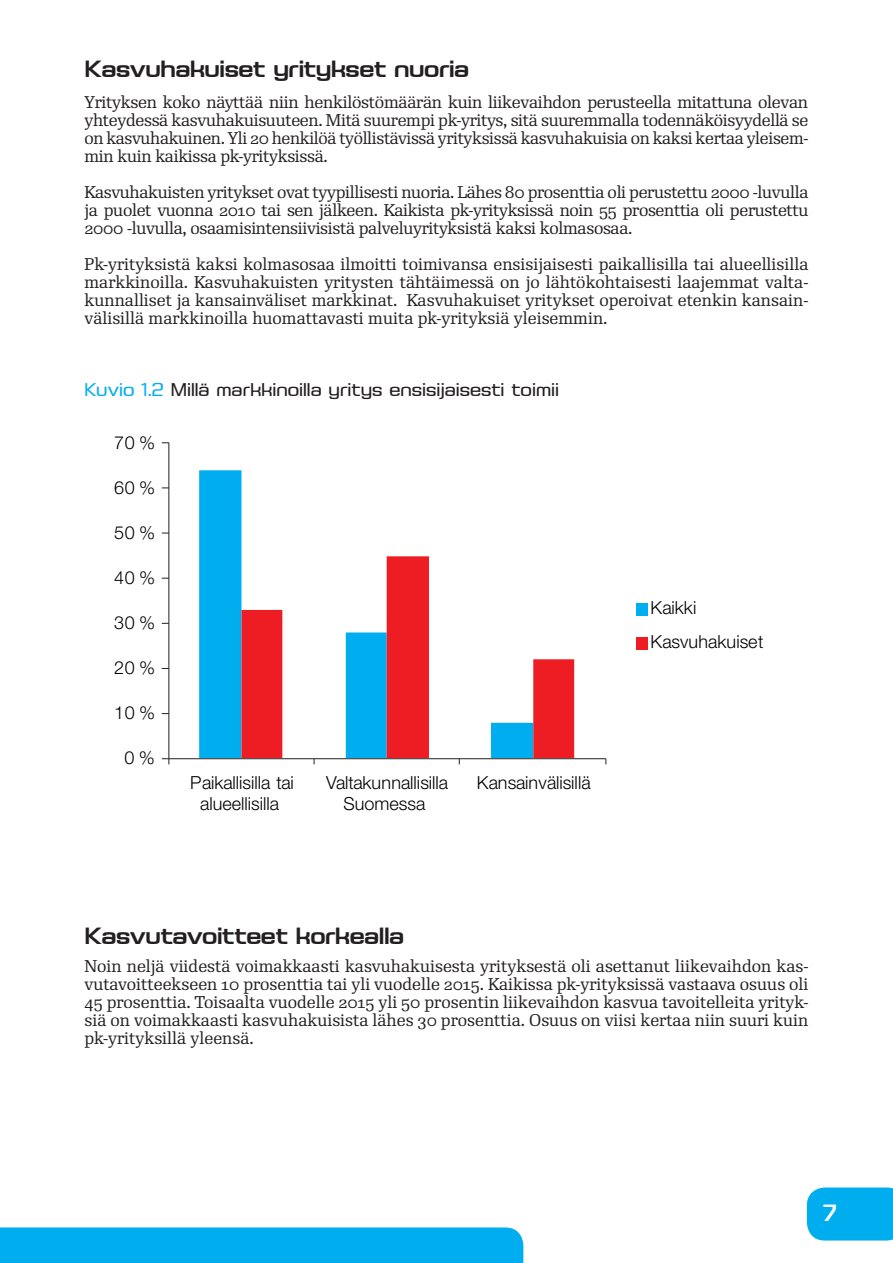
<style>
.page{position:relative;width:893px;height:1263px;background:#fff}
.page>*{position:absolute;margin:0;border:0;box-sizing:border-box;transform-origin:0 0}
.o2{font:600 21px "Saturn";letter-spacing:-.025em;color:#231f20}
.t1{font:600 21px "Saturn";color:#fff}
.t2{font:300 18px/21.6px "Helvetica Neue LT Std";color:#000001;text-align:center}
.l_ensi{font:16.5px/18px "Re Public Std";letter-spacing:-.02em;color:#231f20;text-align:justify}
.l_ensi-2{font:16.5px "Saturn";color:#231f20}
.s1{color:#00aeef}
</style>
<div class="page">
<div style="left:807px;top:1187px;width:86px;height:53px;background:#00aeef"></div>
<div style="left:0;top:1227px;width:523px;height:36px;background:#00aeef"></div>
<div style="left:199px;top:470px;width:43px;height:288px;background:#00aeef"></div>
<svg style="left:241px;top:556px;width:333px;height:202px"></svg>
<hr style="left:168px;top:443px;width:1px;height:316px;background:#231f20">
<hr style="left:169px;top:758px;width:437px;height:1px;background:#231f20">
<svg style="left:162px;top:758px;width:7px;height:6px"></svg>
<div style="left:636px;top:603px;width:11px;height:12px;background:#00aeef"></div>
<div style="left:636px;top:637px;width:11px;height:12px;background:#ee1d23"></div>
<p class="o2" style="left:85px;top:55px;width:386px">Kasvuhakuiset yritykset nuoria</p>
<p class="l_ensi" style="left:85px;top:93px;width:725px">Yrityksen koko näyttää niin henkilöstömäärän kuin liikevaihdon perusteella mitattuna olevan yhteydessä kasvuhakuisuuteen. Mitä suurempi pk-yritys, sitä suuremmalla todennäköisyydellä se on kasvuhakuinen. Yli 20 henkilöä työllistävissä yrityksissä kasvuhakuisia on kaksi kertaa yleisem&shy;min kuin kaikissa pk-yrityksissä.</p>
<p class="l_ensi" style="left:85px;top:183px;width:725px">Kasvuhakuisten yritykset ovat tyypillisesti nuoria. Lähes 80 prosenttia oli perustettu 2000 -luvulla ja puolet vuonna 2010 tai sen jälkeen. Kaikista pk-yrityksissä noin 55 prosenttia oli perustettu 2000 -luvulla, osaamisintensiivisistä palveluyrityksistä kaksi kolmasosaa.</p>
<p class="l_ensi" style="left:85px;top:255px;width:725px">Pk-yrityksistä kaksi kolmasosaa ilmoitti toimivansa ensisijaisesti paikallisilla tai alueellisilla markkinoilla. Kasvuhakuisten yritysten tähtäimessä on jo lähtökohtaisesti laajemmat valta&shy;kunnalliset ja kansainväliset markkinat. Kasvuhakuiset yritykset operoivat etenkin kansain&shy;välisillä markkinoilla huomattavasti muita pk-yrityksiä yleisemmin.</p>
<p class="l_ensi-2" style="left:85px;top:379px;width:476px"><span class="s1">Kuvio 1.2</span> Millä markkinoilla yritys ensisijaisesti toimii</p>
<p class="t2" style="left:114px;top:431px;width:42px">70%</p>
<p class="t2" style="left:114px;top:476px;width:42px">60%</p>
<p class="t2" style="left:114px;top:521px;width:42px">50%</p>
<p class="t2" style="left:114px;top:566px;width:42px">40%</p>
<p class="t2" style="left:114px;top:612px;width:42px">30%</p>
<p class="t2" style="left:114px;top:657px;width:42px">20%</p>
<p class="t2" style="left:114px;top:702px;width:42px">10%</p>
<p class="t2" style="left:125px;top:747px;width:32px">0%</p>
<p class="t2" style="left:190px;top:771px;width:105px">Paikallisilla tai alueellisilla</p>
<p class="t2" style="left:326px;top:771px;width:124px">Valtakunnallisilla<br>Suomessa</p>
<p class="t2" style="left:477px;top:771px;width:115px">Kansainvälisillä</p>
<p class="t2" style="left:650px;top:590px;width:115px;line-height:34px;text-align:left">Kaikki<br>Kasvuhakuiset</p>
<p class="o2" style="left:85px;top:921px;width:321px">Kasvutavoitteet korkealla</p>
<p class="l_ensi" style="left:85px;top:957px;width:725px">Noin neljä viidestä voimakkaasti kasvuhakuisesta yrityksestä oli asettanut liikevaihdon kas&shy;vutavoitteekseen 10 prosenttia tai yli vuodelle 2015. Kaikissa pk-yrityksissä vastaava osuus oli 45 prosenttia. Toisaalta vuodelle 2015 yli 50 prosentin liikevaihdon kasvua tavoitelleita yrityk&shy;siä on voimakkaasti kasvuhakuisista lähes 30 prosenttia. Osuus on viisi kertaa niin suuri kuin pk-yrityksillä yleensä.</p>
<p class="t1" style="left:823px;top:1199px;width:16px">7</p>
</div>
